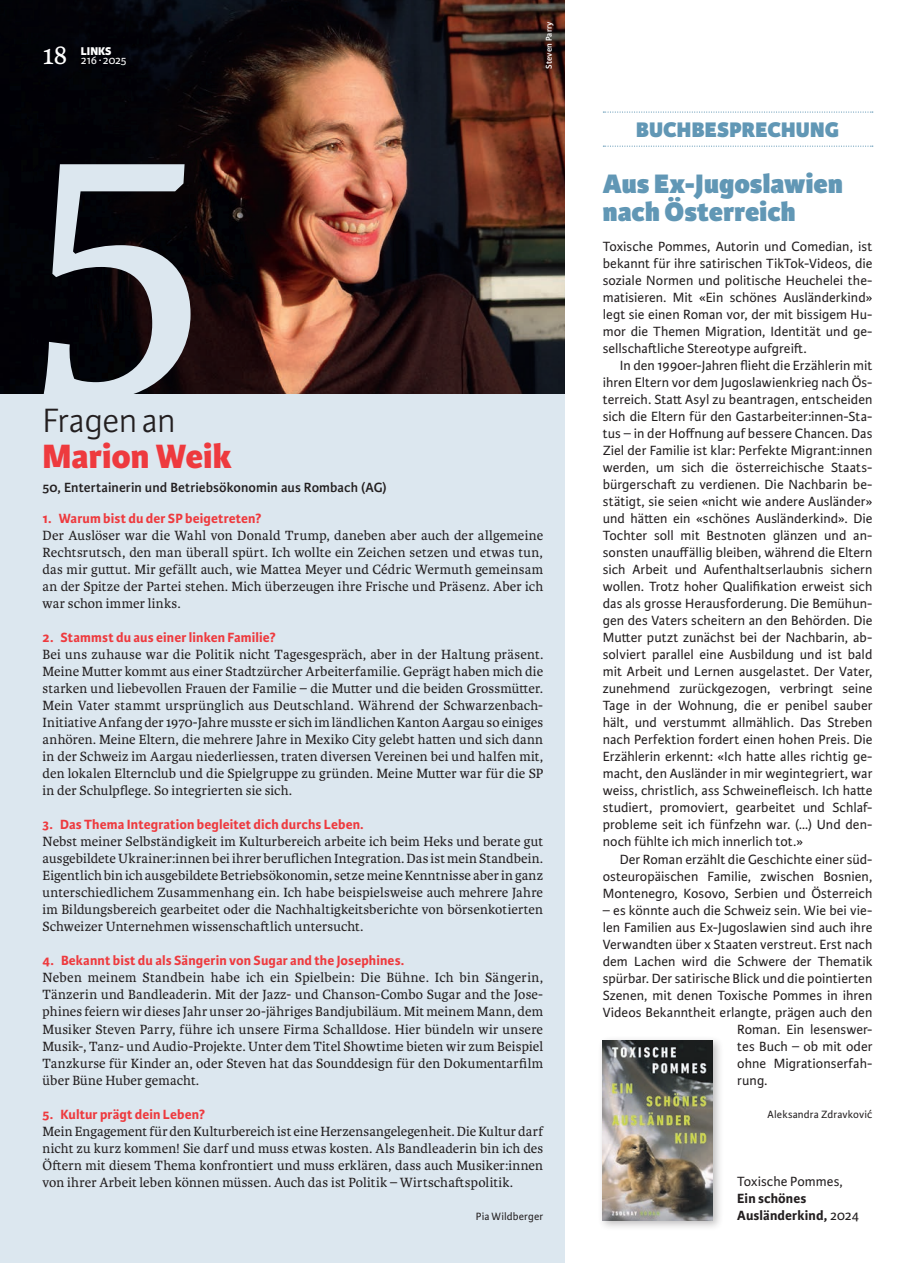
<style>
.page{position:relative;width:915px;height:1263px;background:#fff}
.page>*{position:absolute;margin:0;border:0;box-sizing:border-box;transform-origin:0 0}
.t1{font:376.2px "Karmina";color:#dce7ef}
.t2{font:800 36px "Karmina Sans";color:#ee3a3e}
.t3{font:300 36px "Karmina Sans";letter-spacing:-.01em;color:#231f20}
.t4{font:800 28.5px/28.5px "Karmina Sans";letter-spacing:.005em;color:#6197b5}
.t5{font:28.5px "Karmina";color:#fff}
.t6{font:800 22.5px "Karmina Sans";letter-spacing:.005em;color:#6197b5}
.t7{font:14.25px/17px "Karmina";letter-spacing:.01em;color:#231f20;text-align:justify}
.t8{font:14.25px/17px "Karmina Sans";letter-spacing:.005em;color:#231f20;text-align:justify}
.t9{font:700 14.25px "Karmina Sans";letter-spacing:.01em;color:#ee3a3e}
.t10{font:600 14.25px "Karmina Sans";letter-spacing:.005em;color:#231f20}
.t11{font:700 14.25px/17px "Karmina Sans";letter-spacing:.01em;color:#231f20}
.t12{font:12px "Karmina Sans";letter-spacing:-.01em;color:#fff}
.t13{font:800 12px "Karmina Sans";color:#fff}
.t14{font:11.25px "Karmina Sans";letter-spacing:.01em;color:#231f20}
.t15{font:600 9px "Karmina Sans";letter-spacing:.02em;color:#fff}
.s1{font-weight:400}
</style>
<div class="page">
<div style="left:0;top:0;width:564px;height:1263px;background:#dce7ef"></div>
<img style="left:0;top:0;width:564px;height:394px">
<svg style="left:603px;top:112px;width:269px;height:1px"></svg>
<svg style="left:603px;top:146px;width:269px;height:1px"></svg>
<div style="left:597px;top:1035px;width:126px;height:197px;background:#231f20;opacity:.3"></div>
<img style="left:602px;top:1040px;width:110px;height:180px">
<h3 class="t5" style="left:43px;top:39px;width:27px">18</h3>
<p class="t13" style="left:81px;top:44px;width:32px">LINKS</p>
<p class="t12" style="left:81px;top:53px;width:47px">216∙ 2025</p>
<p class="t15" style="left:543px;top:69px;width:49px;rotate:-90deg">Steven Parry</p>
<h1 class="t1" style="left:28px;top:64px;width:184px">5</h1>
<h2 class="t3" style="left:43px;top:401px;width:135px">Fragenan</h2>
<h2 class="t2" style="left:43px;top:435px;width:190px">Marion Weik</h2>
<p class="t10" style="left:43px;top:479px;width:345px">50, Entertainerin und Betriebsökonomin aus Rombach (AG)</p>
<p class="t9" style="left:43px;top:510px;width:220px">1. Warum bist du der SP beigetreten?</p>
<p class="t7" style="left:43px;top:527px;width:502px">Der Auslöser war die Wahl von Donald Trump, daneben aber auch der allgemeine Rechtsrutsch, den man überall spürt. Ich wollte ein Zeichen setzen und etwas tun, das mir guttut. Mir gefällt auch, wie Mattea Meyer und Cédric Wermuth gemeinsam an der Spitze der Partei stehen. Mich überzeugen ihre Frische und Präsenz. Aber ich war schon immer links.</p>
<p class="t9" style="left:43px;top:629px;width:234px">2. Stammst du aus einer linken Familie?</p>
<p class="t7" style="left:43px;top:646px;width:502px">Bei uns zuhause war die Politik nicht Tagesgespräch, aber in der Haltung präsent.<br>Meine Mutter kommt aus einer Stadtzürcher Arbeiterfamilie. Geprägt haben mich die starken und liebevollen Frauen der Familie – die Mutter und die beiden Grossmütter.<br>Mein Vater stammt ursprünglich aus Deutschland. Während der Schwarzenbach-Initiative Anfang der 1970-Jahre musste er sich im ländlichen Kanton Aargau so einiges anhören. Meine Eltern, die mehrere Jahre in Mexiko City gelebt hatten und sich dann in der Schweiz im Aargau niederliessen, traten diversen Vereinen bei und halfen mit, den lokalen Elternclub und die Spielgruppe zu gründen. Meine Mutter war für die SP in der Schulpflege. So integrierten sie sich.</p>
<p class="t9" style="left:43px;top:816px;width:322px">3. Das Thema Integration begleitet dich durchs Leben.</p>
<p class="t7" style="left:43px;top:833px;width:502px">Nebst meiner Selbständigkeit im Kulturbereich arbeite ich beim Heks und berate gut ausgebildete Ukrainer:innen bei ihrer beruflichen Integration. Das ist mein Standbein.<br>Eigentlich bin ich ausgebildete Betriebsökonomin, setze meine Kenntnisse aber in ganz unterschiedlichem Zusammenhang ein. Ich habe beispielsweise auch mehrere Jahre im Bildungsbereich gearbeitet oder die Nachhaltigkeitsberichte von börsenkotierten Schweizer Unternehmen wissenschaftlich untersucht.</p>
<p class="t9" style="left:43px;top:953px;width:363px">4. Bekannt bist du als Sängerin von Sugar and the Josephines.</p>
<p class="t7" style="left:43px;top:969px;width:502px">Neben meinem Standbein habe ich ein Spielbein: Die Bühne. Ich bin Sängerin, Tänzerin und Bandleaderin. Mit der Jazz- und Chanson-Combo Sugar and the Jose&shy;phines feiern wir dieses Jahr unser 20-jähriges Bandjubiläum. Mit meinem Mann, dem Musiker Steven Parry, führe ich unsere Firma Schalldose. Hier bündeln wir unsere Musik-, Tanz- und Audio-Projekte. Unter dem Titel Showtime bieten wir zum Beispiel Tanzkurse für Kinder an, oder Steven hat das Sounddesign für den Dokumentarfilm über Büne Huber gemacht.</p>
<p class="t9" style="left:43px;top:1106px;width:164px">5. Kultur prägt dein Leben?</p>
<p class="t7" style="left:43px;top:1123px;width:502px">Mein Engagement für den Kulturbereich ist eine Herzensangelegenheit. Die Kultur darf nicht zu kurz kommen! Sie darf und muss etwas kosten. Als Bandleaderin bin ich des Öftern mit diesem Thema konfrontiert und muss erklären, dass auch Musiker:innen von ihrer Arbeit leben können müssen. Auch das ist Politik – Wirtschaftspolitik.</p>
<p class="t14" style="left:475px;top:1210px;width:69px">Pia Wildberger</p>
<h3 class="t6" style="left:636px;top:116px;width:204px">BUCHBESPRECHUNG</h3>
<h3 class="t4" style="left:602px;top:170px;width:241px">Aus Ex-Jugoslawien nach Österreich</h3>
<p class="t8" style="left:602px;top:238px;width:271px">Toxische Pommes, Autorin und Comedian, ist bekannt für ihre satirischen TikTok-Videos, die soziale Normen und politische Heuchelei the&shy;matisieren. Mit «Ein schönes Ausländerkind» legt sie einen Roman vor, der mit bissigem Hu&shy;mor die Themen Migration, Identität und ge&shy;sellschaftliche Stereotype aufgreift.</p>
<p class="t8" style="left:602px;top:357px;width:271px;text-indent:17px">In den 1990er-Jahren flieht die Erzählerin mit ihren Eltern vor dem Jugoslawienkrieg nach Ös&shy;terreich. Statt Asyl zu beantragen, entscheiden sich die Eltern für den Gastarbeiter:innen-Sta&shy;tus – in der Hoffnung auf bessere Chancen. Das Ziel der Familie ist klar: Perfekte Migrant:innen werden, um sich die österreichische Staats&shy;bürgerschaft zu verdienen. Die Nachbarin be&shy;stätigt, sie seien «nicht wie andere Ausländer» und hätten ein «schönes Ausländerkind». Die Tochter soll mit Bestnoten glänzen und an&shy;sonsten unauffällig bleiben, während die Eltern sich Arbeit und Aufenthaltserlaubnis sichern wollen. Trotz hoher Qualifikation erweist sich das als grosse Herausforderung. Die Bemühun&shy;gen des Vaters scheitern an den Behörden. Die Mutter putzt zunächst bei der Nachbarin, ab&shy;solviert parallel eine Ausbildung und ist bald mit Arbeit und Lernen ausgelastet. Der Vater, zunehmend zurückgezogen, verbringt seine Tage in der Wohnung, die er penibel sauber hält, und verstummt allmählich. Das Streben nach Perfektion fordert einen hohen Preis. Die Erzählerin erkennt: «Ich hatte alles richtig ge&shy;macht, den Ausländer in mir wegintegriert, war weiss, christlich, ass Schweinefleisch. Ich hatte studiert, promoviert, gearbeitet und Schlaf&shy;probleme seit ich fünfzehn war. (…) Und den&shy;noch fühlte ich mich innerlich tot.»</p>
<p class="t8" style="left:602px;top:851px;width:271px;text-indent:17px">Der Roman erzählt die Geschichte einer süd&shy;osteuropäischen Familie, zwischen Bosnien, Montenegro, Kosovo, Serbien und Österreich</p>
<p class="t8" style="left:602px;top:902px;width:271px">– es könnte auch die Schweiz sein. Wie bei vie-</p>
<p class="t8" style="left:602px;top:919px;width:271px">len Familien aus Ex-Jugoslawien sind auch ihre</p>
<p class="t8" style="left:602px;top:936px;width:271px">Verwandten über x Staaten verstreut. Erst nach</p>
<p class="t8" style="left:602px;top:953px;width:271px">dem Lachen wird die Schwere der Thematik</p>
<p class="t8" style="left:602px;top:970px;width:271px">spürbar. Der satirische Blick und die pointierten</p>
<p class="t8" style="left:602px;top:987px;width:271px">Szenen, mit denen Toxische Pommes in ihren</p>
<p class="t8" style="left:602px;top:1004px;width:271px">Videos Bekanntheit erlangte, prägen auch den</p>
<p class="t8" style="left:737px;top:1021px;width:137px">Roman. Ein lesenswer-</p>
<p class="t8" style="left:737px;top:1038px;width:137px">tes Buch – ob mit oder</p>
<p class="t8" style="left:737px;top:1055px;width:137px">ohne Migrationserfah-</p>
<p class="t8" style="left:737px;top:1072px;width:32px">rung.</p>
<p class="t14" style="left:767px;top:1108px;width:106px">Aleksandra ZdravkoviĆ</p>
<p class="t8" style="left:737px;top:1173px;width:107px">Toxische Pommes,</p>
<p class="t11" style="left:737px;top:1190px;width:123px">Ein schönes<br>Ausländerkind, <span class="s1">2024</span></p>
</div>
